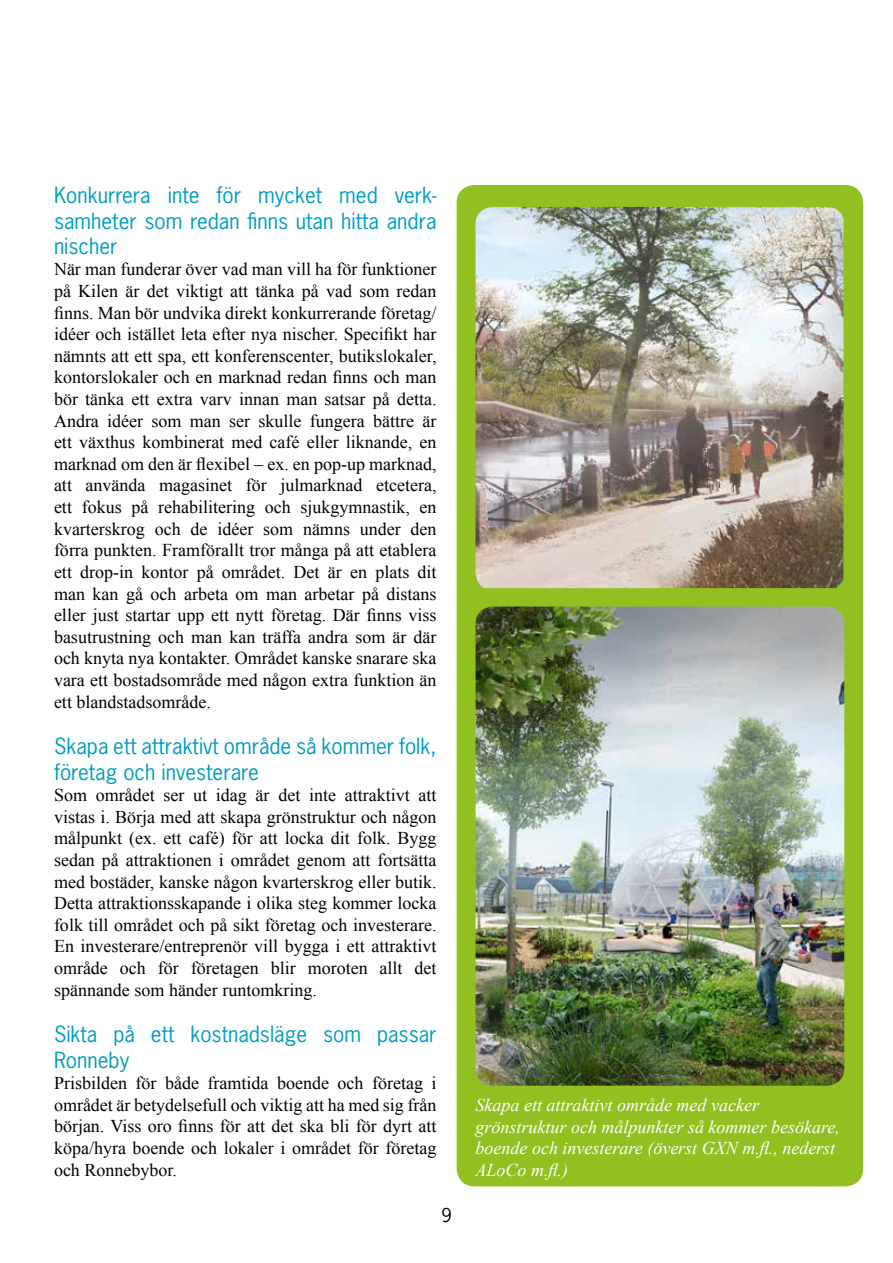
<style>
.page{position:relative;width:893px;height:1263px;background:#fff}
.page>*{position:absolute;margin:0;border:0;box-sizing:border-box;transform-origin:0 0}
.t1{font:21px/25.2px "News Gothic Std";color:#009dc5}
.t2{font:18px/21.6px "Times New Roman";color:#020203;text-align:justify}
.t3{font:italic 18px/21.6px "Times New Roman";color:#fff}
.t4{font:18px "News Gothic Std";color:#000}
</style>
<div class="page">
<div style="left:457px;top:185px;width:406px;height:1001px;background:#92c020;border-radius:18px"></div>
<img style="left:476px;top:606px;width:368px;height:480px">
<img style="left:476px;top:207px;width:367px;height:381px">
<p class="t1" style="left:54px;top:183px;width:384px;text-align:justify">Konkurrera inte för mycket med verk&shy;samheter som redan finns utan hitta andra nischer</p>
<p class="t2" style="left:54px;top:258px;width:384px">När man funderar över vad man vill ha för funktioner på Kilen är det viktigt att tänka på vad som redan finns. Man bör undvika direkt konkurrerande företag/ idéer och istället leta efter nya nischer. Specifikt har nämnts att ett spa, ett konferenscenter, butikslokaler, kontorslokaler och en marknad redan finns och man bör tänka ett extra varv innan man satsar på detta.<br>Andra idéer som man ser skulle fungera bättre är ett växthus kombinerat med café eller liknande, en marknad om den är flexibel – ex. en pop-up marknad, att använda magasinet för julmarknad etcetera, ett fokus på rehabilitering och sjukgymnastik, en kvarterskrog och de idéer som nämns under den förra punkten. Framförallt tror många på att etablera ett drop-in kontor på området. Det är en plats dit man kan gå och arbeta om man arbetar på distans eller just startar upp ett nytt företag. Där finns viss basutrustning och man kan träffa andra som är där och knyta nya kontakter. Området kanske snarare ska vara ett bostadsområde med någon extra funktion än ett blandstadsområde.</p>
<p class="t1" style="left:54px;top:734px;width:384px">Skapa ett attraktivt område så kommer folk, företag och investerare</p>
<p class="t2" style="left:54px;top:784px;width:384px">Som området ser ut idag är det inte attraktivt att vistas i. Börja med att skapa grönstruktur och någon målpunkt (ex. ett café) för att locka dit folk. Bygg sedan på attraktionen i området genom att fortsätta med bostäder, kanske någon kvarterskrog eller butik.<br>Detta attraktionsskapande i olika steg kommer locka folk till området och på sikt företag och investerare.<br>En investerare/entreprenör vill bygga i ett attraktivt område och för företagen blir moroten allt det spännande som händer runtomkring.</p>
<p class="t1" style="left:54px;top:1022px;width:384px">Sikta på ett kostnadsläge som passar<br>Ronneby</p>
<p class="t2" style="left:54px;top:1072px;width:384px">Prisbilden för både framtida boende och företag i området är betydelsefull och viktig att ha med sig från början. Viss oro finns för att det ska bli för dyrt att köpa/hyra boende och lokaler i området för företag och Ronnebybor.</p>
<p class="t4" style="left:441px;top:1203px;width:12px">9</p>
<p class="t3" style="left:476px;top:1094px;width:366px">Skapa ett attraktivt område med vacker grönstruktur och målpunkter så kommer besökare, boende och investerare (överst GXN m.fl., nederst ALoCo m.fl.)</p>
</div>
